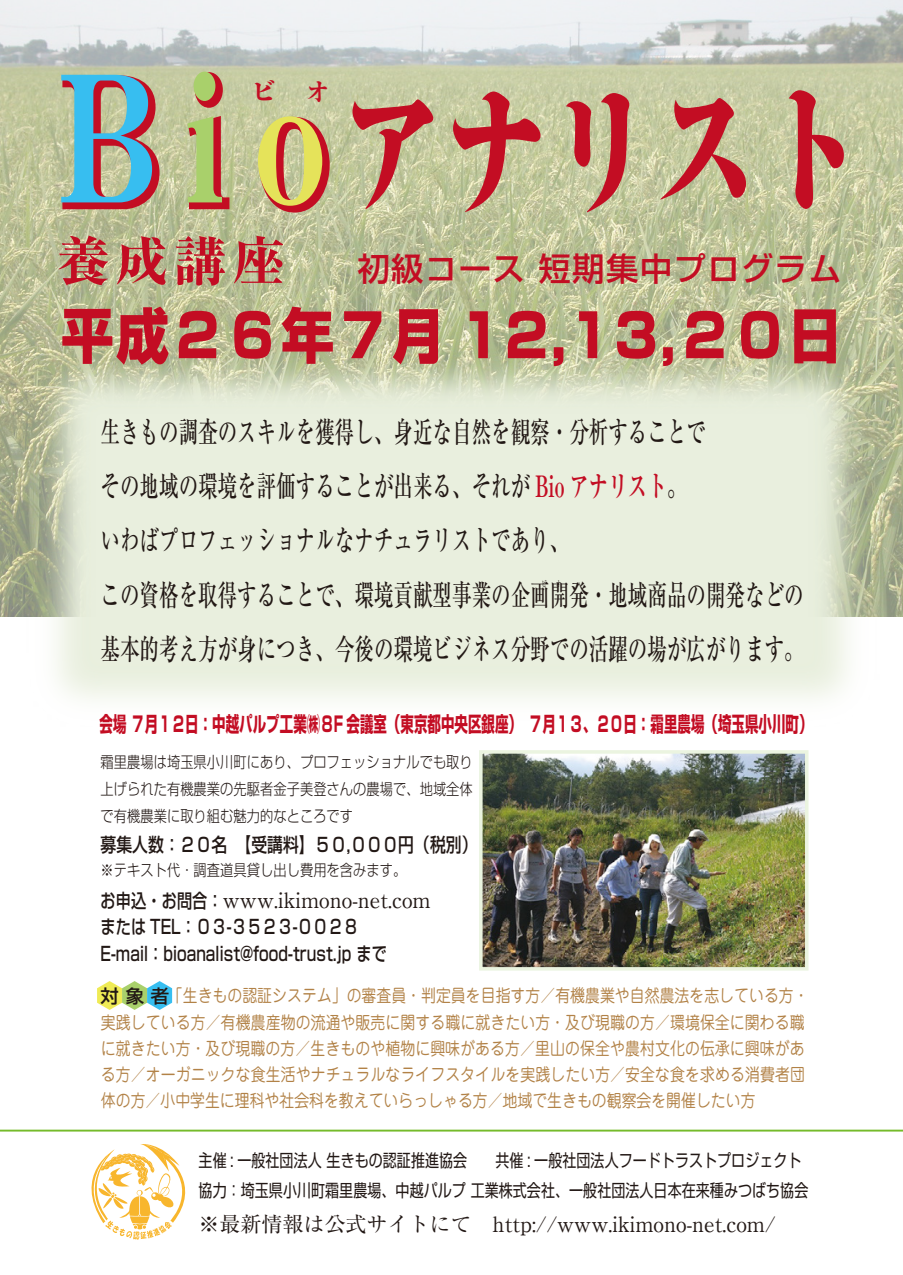
<style>
.page{position:relative;width:903px;height:1275px;background:#fff}
.page>*{position:absolute;margin:0;border:0;box-sizing:border-box;transform-origin:0 0}
.t1{font:900 138.25px "Ryumin Pro";color:#c30d23;scale:.76 1}
.t2{font:800 59.5px "Shin Go Pro";letter-spacing:.04em;color:#c30d23;scale:.89 1}
.t3{font:800 53.02px "Ryumin Pro";color:#c30d23}
.t4{font:500 32.55px "Shin Go Pro";letter-spacing:.04em;color:#c30d23}
.t5{font:500 29.4px/54.2px "Ryumin Pro";color:#221815;scale:.66 1}
.t6{font:800 24.68px "Ryumin Pro";color:#c30d23}
.t7{font:21px "Ryumin Pro";color:#221815}
.t8{font:700 21px "Shin Go Pro";letter-spacing:.005em;color:#c30d23;scale:.64 1}
.t9{font:500 19.25px/27.1px "Shin Go Pro";letter-spacing:.005em;color:#221815;scale:.79 1}
.t10{font:500 19.25px "Shin Go Pro";letter-spacing:.005em;color:#221815;scale:.82 1}
.t11{font:500 18.38px "Shin Go Pro";color:#221815}
.t12{font:17.5px/26.2px "Jun 201 Pro";letter-spacing:.005em;color:#b28247;scale:.85 1}
.t13{font:17.5px/29.8px "Shin Go Pro";letter-spacing:.005em;color:#221815;scale:.8 1}
.t14{font:300 15.75px/27.1px "Shin Go Pro";letter-spacing:.005em;color:#221815;text-align:justify;scale:.84 1}
.t15{font:500 8.58px "Ryumin Pro";color:#221815;scale:.63 1}
.s1{font-weight:700;color:#c30d23}
.s2{font-family:"Shin Go Pro";font-weight:500;font-size:19.25px}
</style>
<div class="page">
<img style="left:0;top:0;width:903px;height:317px">
<img style="left:484px;top:755px;width:319px;height:211px">
<img style="left:0;top:317px;width:903px;height:438px">
<svg style="left:97px;top:981px;width:75px;height:29px"></svg>
<svg style="left:59px;top:72px;width:104px;height:140px;background:#8da0a5"></svg>
<svg style="left:185px;top:69px;width:48px;height:143px;background:#bba877"></svg>
<svg style="left:256px;top:114px;width:77px;height:102px;background:#cfac6e"></svg>
<hr style="left:0;top:1130px;width:903px;height:1px;background:#75bb2a">
<div style="left:479px;top:750px;width:329px;height:221px;border:4px solid #ebf4e0"></div>
<svg style="left:91px;top:1144px;width:95px;height:96px"></svg>
<h3 class="t6" style="left:251px;top:72px;width:81px">ビ　オ</h3>
<h3 class="t3" style="left:57px;top:219px;width:230px">養成講座</h3>
<h1 class="t1" style="left:340px;top:40px;width:689px">アナリスト</h1>
<h3 class="t4" style="left:357px;top:242px;width:485px">初級コース 短期集中プログラム</h3>
<h2 class="t2" style="left:61px;top:288px;width:879px">平成２６年７月 12,13,２０日</h2>
<h3 class="t5" style="left:101px;top:403px;width:1067px">生きもの調査のスキルを獲得し、身近な自然を観察・分析することで<br>その地域の環境を評価することが出来る、それが <span class="s1">Bio アナリスト</span>。<br>いわばプロフェッショナルなナチュラリストであり、<br>この資格を取得することで、環境貢献型事業の企画開発・地域商品の開発などの基本的考え方が身につき、今後の環境ビジネス分野での活躍の場が広がります。</h3>
<p class="t15" style="left:541px;top:577px;width:33px">ビ オ</p>
<p class="t8" style="left:100px;top:708px;width:1115px">会場 ７月１２日：中越パルプ工業㈱８F 会議室（東京都中央区銀座）　７月１３、２０日：霜里農場（埼玉県小川町）</p>
<p class="t14" style="left:101px;top:746px;width:445px">霜里農場は埼玉県小川町にあり、プロフェッショナルでも取り上げられた有機農業の先駆者金子美登さんの農場で、地域全体で有機農業に取り組む魅力的なところです</p>
<p class="t10" style="left:101px;top:829px;width:461px">募集人数：２０名　【受講料】５０,０００円（税別）</p>
<p class="t14" style="left:101px;top:855px;width:365px">※テキスト代・調査道具貸し出し費用を含みます。</p>
<p class="t7" style="left:101px;top:884px;width:332px"><span class="s2">お申込・お問合：</span>www.ikimono-net.com</p>
<p class="t9" style="left:101px;top:910px;width:364px">または TEL：０３-３５２３-００２８<br>E-mail：bioanalist@food-trust.jp まで</p>
<p class="t11" style="left:101px;top:981px;width:70px">対象者</p>
<p class="t12" style="left:101px;top:981px;width:834px">　　　　　「生きもの認証システム」の審査員・判定員を目指す方／有機農業や自然農法を志している方・実践している方／有機農産物の流通や販売に関する職に就きたい方・及び現職の方／環境保全に関わる職に就きたい方・及び現職の方／生きものや植物に興味がある方／里山の保全や農村文化の伝承に興味がある方／オーガニックな食生活やナチュラルなライフスタイルを実践したい方／安全な食を求める消費者団体の方／小中学生に理科や社会科を教えていらっしゃる方／地域で生きもの観察会を開催したい方</p>
<p class="t13" style="left:199px;top:1144px;width:790px">主催 : 一般社団法人 生きもの認証推進協会　　共催 : 一般社団法人フードトラストプロジェクト　　協力：埼玉県小川町霜里農場、中越パルプ 工業株式会社、一般社団法人日本在来種みつばち協会</p>
<p class="t7" style="left:199px;top:1208px;width:579px">※最新情報は公式サイトにて　http://www.ikimono-net.com/</p>
</div>
